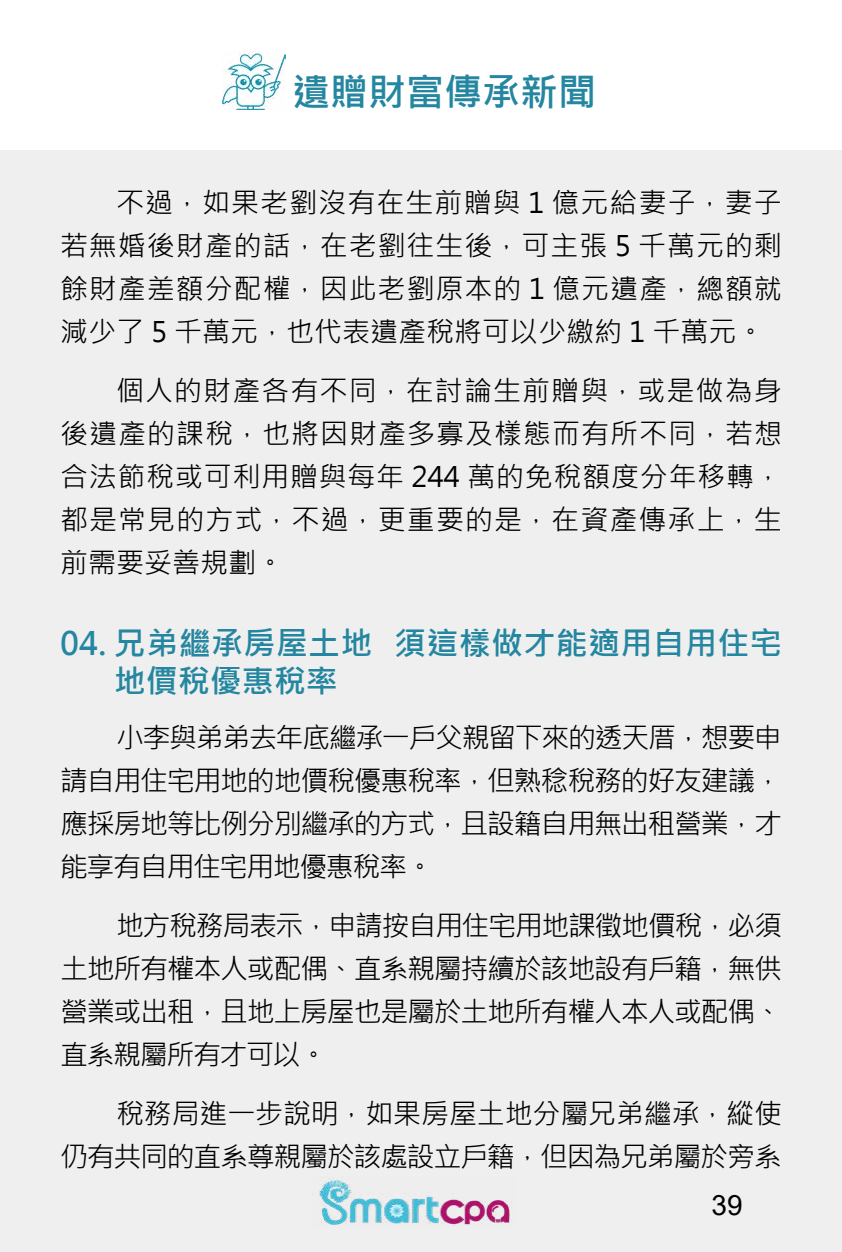
<style>
.page{position:relative;width:842px;height:1252px;background:#fff}
.page>*{position:absolute;margin:0;border:0;box-sizing:border-box;transform-origin:0 0}
.t1{font:700 38px "Microsoft Jheng Hei";color:#2486a0}
.t2{font:700 32px/38px "Microsoft Jheng Hei";letter-spacing:.01em;color:#2486a0}
.t3{font:28px/43px "Microsoft Jheng Hei";letter-spacing:-.045em;color:#000;text-align:justify}
.t4{font:28px "Arial";color:#000}
</style>
<div class="page">
<div style="left:0;top:150px;width:842px;height:1102px;background:#efefef"></div>
<img style="left:319px;top:1177px;width:194px;height:48px">
<img style="left:223px;top:51px;width:63px;height:58px">
<h1 class="t1" style="left:292px;top:68px;width:305px">遺贈財富傳承新聞</h1>
<p class="t3" style="left:60px;top:181px;width:723px;text-indent:56px">不過，如果老劉沒有在生前贈與 1 億元給妻子，妻子若無婚後財產的話，在老劉往生後，可主張 5 千萬元的剩餘財產差額分配權，因此老劉原本的 1 億元遺產，總額就減少了 5 千萬元，也代表遺產稅將可以少繳約 1 千萬元。</p>
<p class="t3" style="left:60px;top:369px;width:724px;text-indent:56px">個人的財產各有不同，在討論生前贈與，或是做為身後遺產的課稅，也將因財產多寡及樣態而有所不同，若想合法節稅或可利用贈與每年 244 萬的免稅額度分年移轉，都是常見的方式，不過，更重要的是，在資產傳承上，生前需要妥善規劃。</p>
<p class="t2" style="left:114px;top:625px;width:669px;text-indent:-54px">04. 兄弟繼承房屋土地 須這樣做才能適用自用住宅地價稅優惠稅率</p>
<p class="t3" style="left:60px;top:716px;width:724px;text-indent:56px">小李與弟弟去年底繼承一戶父親留下來的透天厝，想要申請自用住宅用地的地價稅優惠稅率，但熟稔稅務的好友建議，應採房地等比例分別繼承的方式，且設籍自用無出租營業，才能享有自用住宅用地優惠稅率。</p>
<p class="t3" style="left:60px;top:904px;width:724px;text-indent:56px">地方稅務局表示，申請按自用住宅用地課徵地價稅，必須土地所有權本人或配偶、直系親屬持續於該地設有戶籍，無供營業或出租，且地上房屋也是屬於土地所有權人本人或配偶、直系親屬所有才可以。</p>
<p class="t3" style="left:60px;top:1092px;width:724px;text-align:right">稅務局進一步說明，如果房屋土地分屬兄弟繼承，縱使<br>仍有共同的直系尊親屬於該處設立戶籍，但因為兄弟屬於旁系</p>
<p class="t4" style="left:712px;top:1186px;width:33px">39</p>
</div>
